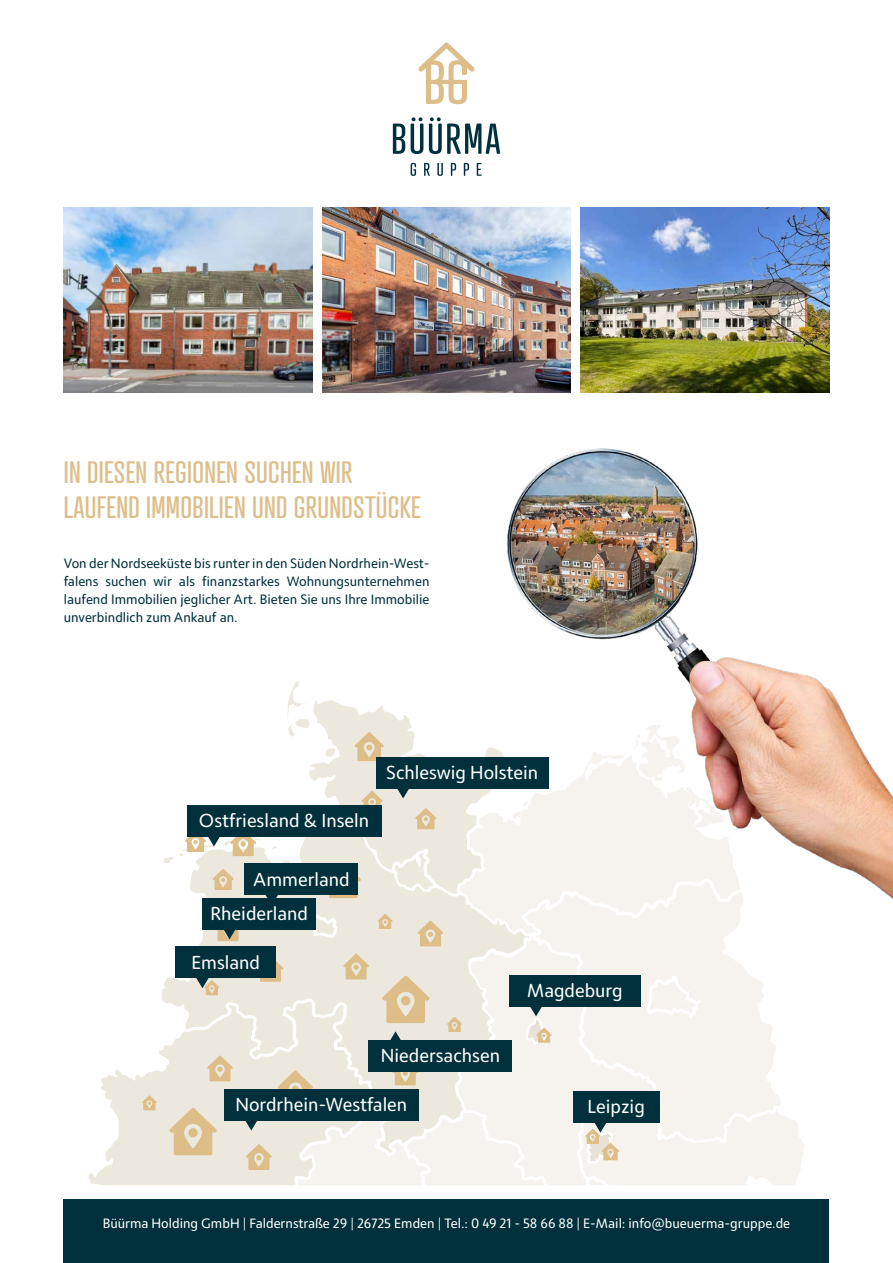
<style>
.page{position:relative;width:893px;height:1263px;background:#fff}
.page>*{position:absolute;margin:0;border:0;box-sizing:border-box;transform-origin:0 0}
.t1{font:30px/34.5px "Atrament";letter-spacing:.01em;color:#ddbe8a}
.t2{font:18.75px "Moniker Basic";color:#fff}
.t3{font:13.5px/18px "Moniker Basic";color:#00303c;text-align:justify}
.t4{font:13.5px "Moniker Basic";color:#fff}
</style>
<div class="page">
<svg style="left:411px;top:163px;width:5px;height:13px"></svg>
<svg style="left:424px;top:163px;width:6px;height:13px"></svg>
<svg style="left:437px;top:163px;width:6px;height:13px"></svg>
<svg style="left:451px;top:163px;width:5px;height:13px"></svg>
<svg style="left:464px;top:163px;width:5px;height:13px"></svg>
<svg style="left:477px;top:163px;width:4px;height:13px"></svg>
<svg style="left:418px;top:42px;width:57px;height:62px"></svg>
<svg style="left:393px;top:124px;width:12px;height:30px"></svg>
<svg style="left:411px;top:117px;width:12px;height:37px"></svg>
<svg style="left:429px;top:117px;width:71px;height:37px"></svg>
<img style="left:64px;top:207px;width:249px;height:186px">
<img style="left:322px;top:207px;width:249px;height:186px">
<img style="left:580px;top:207px;width:249px;height:186px">
<div style="left:64px;top:1199px;width:765px;height:64px;background:#00303c"></div>
<div style="left:544px;top:1140px;width:36px;height:45px;background:#f6f3ee"></div>
<svg style="left:529px;top:914px;width:251px;height:226px;background:#f6f4ef"></svg>
<svg style="left:650px;top:980px;width:45px;height:33px"></svg>
<svg style="left:89px;top:1050px;width:189px;height:135px;fill:#ede8de"></svg>
<svg style="left:161px;top:836px;width:368px;height:317px;fill:#ede8de"></svg>
<svg style="left:272px;top:846px;width:5px;height:4px"></svg>
<svg style="left:382px;top:975px;width:48px;height:48px;background:#e3d0ad"></svg>
<svg style="left:169px;top:1107px;width:48px;height:48px;background:#e3d0ad"></svg>
<svg style="left:258px;top:956px;width:25px;height:26px"></svg>
<svg style="left:343px;top:953px;width:26px;height:26px"></svg>
<svg style="left:417px;top:920px;width:26px;height:26px"></svg>
<svg style="left:207px;top:1055px;width:26px;height:26px"></svg>
<svg style="left:246px;top:1144px;width:26px;height:26px"></svg>
<svg style="left:213px;top:869px;width:21px;height:21px"></svg>
<svg style="left:278px;top:1059px;width:266px;height:126px;background:#efece5"></svg>
<svg style="left:142px;top:1095px;width:15px;height:15px"></svg>
<svg style="left:447px;top:1017px;width:15px;height:15px"></svg>
<svg style="left:377px;top:914px;width:16px;height:15px"></svg>
<div style="left:509px;top:975px;width:131px;height:31px;background:#00303c"></div>
<div style="left:175px;top:947px;width:101px;height:31px;background:#00303c"></div>
<div style="left:202px;top:898px;width:114px;height:31px;background:#00303c"></div>
<div style="left:245px;top:864px;width:113px;height:31px;background:#00303c"></div>
<div style="left:573px;top:1091px;width:86px;height:31px;background:#00303c"></div>
<div style="left:224px;top:1089px;width:194px;height:31px;background:#00303c"></div>
<div style="left:368px;top:1040px;width:144px;height:31px;background:#00303c"></div>
<div style="left:187px;top:805px;width:194px;height:31px;background:#00303c"></div>
<svg style="left:287px;top:681px;width:176px;height:217px"></svg>
<svg style="left:525px;top:1006px;width:27px;height:38px"></svg>
<svg style="left:196px;top:978px;width:23px;height:17px"></svg>
<svg style="left:215px;top:929px;width:26px;height:12px"></svg>
<svg style="left:265px;top:895px;width:13px;height:3px"></svg>
<svg style="left:580px;top:1106px;width:224px;height:79px"></svg>
<svg style="left:245px;top:1120px;width:13px;height:10px"></svg>
<svg style="left:389px;top:1031px;width:13px;height:9px"></svg>
<svg style="left:164px;top:836px;width:97px;height:27px"></svg>
<img style="left:463px;top:448px;width:430px;height:466px">
<h1 class="t1" style="left:64px;top:455px;width:358px">IN DIESEN REGIONEN SUCHEN WIR<br>LAUFEND IMMOBILIEN UND GRUNDSTÜCKE</h1>
<p class="t3" style="left:64px;top:554px;width:367px">Von der Nordseeküste bis runter in den Süden Nordrhein-West&shy;falens suchen wir als finanzstarkes Wohnungsunternehmen laufend Immobilien jeglicher Art. Bieten Sie uns Ihre Immobilie unverbindlich zum Ankauf an.</p>
<h2 class="t2" style="left:199px;top:808px;width:172px">Ostfriesland &amp; Inseln</h2>
<h2 class="t2" style="left:253px;top:867px;width:98px">Ammerland</h2>
<h2 class="t2" style="left:210px;top:901px;width:99px">Rheiderland</h2>
<h2 class="t2" style="left:191px;top:950px;width:70px">Emsland</h2>
<h2 class="t2" style="left:386px;top:760px;width:153px">Schleswig Holstein</h2>
<h2 class="t2" style="left:527px;top:978px;width:97px">Magdeburg</h2>
<h2 class="t2" style="left:381px;top:1043px;width:121px">Niedersachsen</h2>
<h2 class="t2" style="left:235px;top:1092px;width:173px">Nordrhein-Westfalen</h2>
<h2 class="t2" style="left:587px;top:1094px;width:59px">Leipzig</h2>
<p class="t4" style="left:103px;top:1214px;width:689px">Büürma Holding GmbH | Faldernstraße 29 | 26725 Emden | Tel.: 0 49 21 - 58 66 88 | E-Mail: info@bueuerma-gruppe.de</p>
</div>
